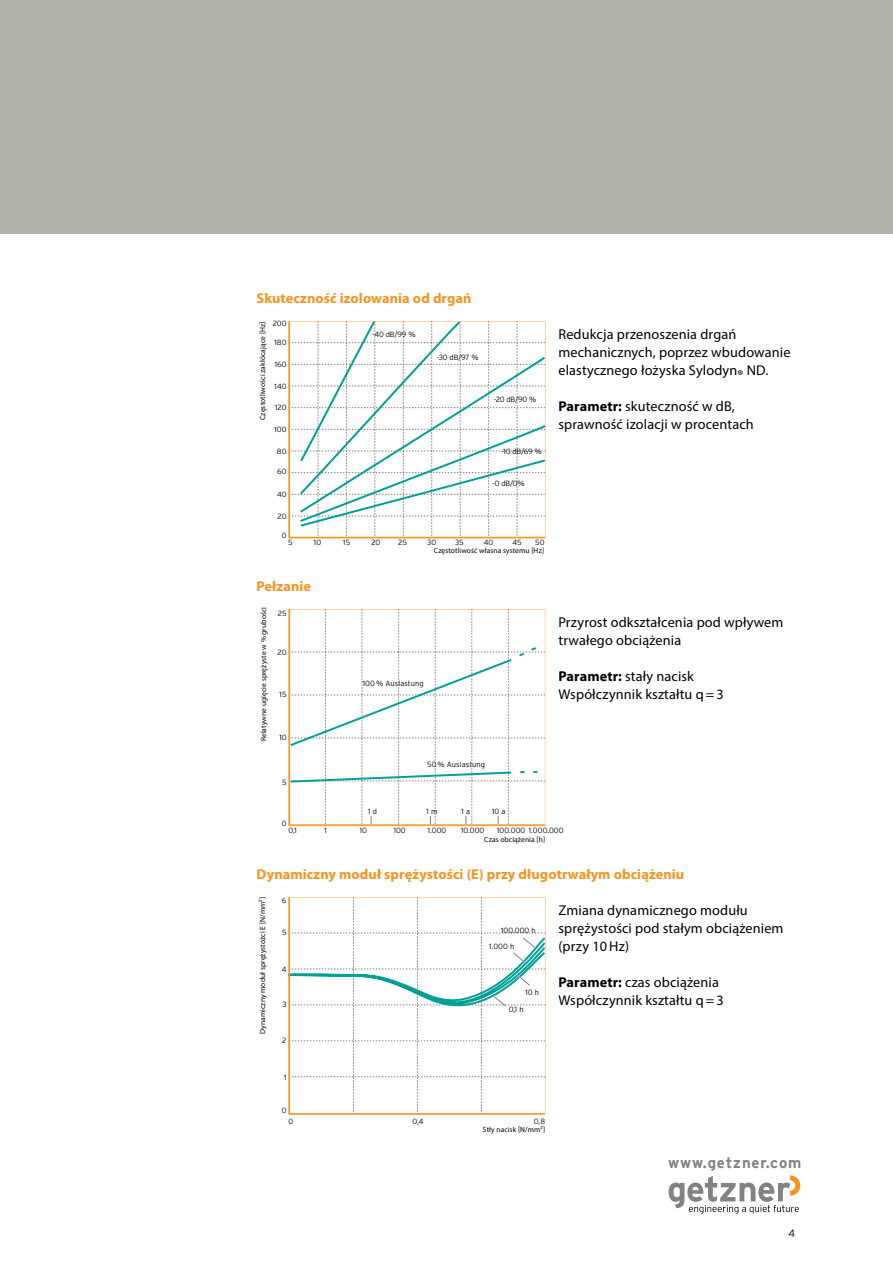
<style>
.page{position:relative;width:893px;height:1263px;background:#fff}
.page>*{position:absolute;margin:0;border:0;box-sizing:border-box;transform-origin:0 0}
.t1{font:700 15px "Interstate";letter-spacing:.055em;color:#808284}
.t2{font:14.25px/18px "Myriad Pro";letter-spacing:.01em;color:#000}
.t3{font:700 14.25px "Myriad Pro";letter-spacing:.01em;color:#f7931d}
.t4{font:300 10.5px "Interstate";color:#000}
.t5{font:300 7.5px/15.8px "Interstate";letter-spacing:.01em;color:#000}
.t6{font:7.5px "Myriad Pro";letter-spacing:.01em;color:#000}
.s1{font-weight:700}
</style>
<div class="page">
<div style="left:0;top:0;width:893px;height:234px;background:#b2b2aa"></div>
<svg style="left:289px;top:321px;width:256px;height:217px"></svg>
<svg style="left:298px;top:321px;width:248px;height:207px"></svg>
<svg style="left:288px;top:609px;width:257px;height:217px"></svg>
<svg style="left:289px;top:897px;width:256px;height:217px"></svg>
<svg style="left:669px;top:1175px;width:131px;height:39px"></svg>
<p class="t3" style="left:257px;top:293px;width:217px">Skuteczność izolowania od drgań</p>
<p class="t5" style="left:273px;top:316px;width:15px">200</p>
<p class="t6" style="left:259px;top:420px;width:100px;rotate:-90deg">Częstotliwości zakłócające [Hz]</p>
<p class="t5" style="left:372px;top:327px;width:45px">-40 dB/99 %</p>
<p class="t5" style="left:274px;top:335px;width:14px">180</p>
<p class="t5" style="left:275px;top:357px;width:13px">160</p>
<p class="t5" style="left:275px;top:378px;width:13px">140</p>
<p class="t5" style="left:275px;top:400px;width:13px">120</p>
<p class="t5" style="left:274px;top:422px;width:14px">100</p>
<p class="t5" style="left:277px;top:443px;width:11px">80</p>
<p class="t5" style="left:277px;top:464px;width:11px">60</p>
<p class="t5" style="left:277px;top:487px;width:11px">40</p>
<p class="t5" style="left:278px;top:508px;width:11px">20</p>
<p class="t5" style="left:282px;top:527px;width:6px">0</p>
<p class="t5" style="left:437px;top:350px;width:43px">-30 dB/97 %</p>
<p class="t5" style="left:494px;top:392px;width:44px">-20 dB/90 %</p>
<p class="t5" style="left:501px;top:443px;width:42px">-10 dB/69 %</p>
<p class="t5" style="left:492px;top:476px;width:34px">-0 dB/0%</p>
<p class="t5" style="left:535px;top:535px;width:11px">50</p>
<p class="t5" style="left:288px;top:535px;width:6px">5</p>
<p class="t5" style="left:314px;top:535px;width:9px">10</p>
<p class="t5" style="left:343px;top:535px;width:8px">15</p>
<p class="t5" style="left:371px;top:535px;width:11px">20</p>
<p class="t5" style="left:398px;top:535px;width:10px">25</p>
<p class="t5" style="left:427px;top:535px;width:11px">30</p>
<p class="t5" style="left:455px;top:535px;width:10px">35</p>
<p class="t5" style="left:484px;top:535px;width:11px">40</p>
<p class="t5" style="left:513px;top:535px;width:11px">45</p>
<p class="t3" style="left:257px;top:581px;width:56px">Pełzanie</p>
<p class="t6" style="left:260px;top:741px;width:136px;rotate:-90deg">Relatywne ugięcie sprężyste w % grubości</p>
<p class="t5" style="left:278px;top:605px;width:10px">25</p>
<p class="t5" style="left:278px;top:644px;width:11px">20</p>
<p class="t5" style="left:280px;top:687px;width:8px">15</p>
<p class="t5" style="left:279px;top:729px;width:9px">10</p>
<p class="t5" style="left:282px;top:774px;width:6px">5</p>
<p class="t5" style="left:282px;top:815px;width:6px">0</p>
<p class="t6" style="left:434px;top:547px;width:112px">Częstotliwość własna systemu [Hz]</p>
<p class="t5" style="left:363px;top:676px;width:62px">100 % Auslastung</p>
<p class="t5" style="left:427px;top:756px;width:60px">50 % Auslastung</p>
<p class="t5" style="left:368px;top:804px;width:10px">1 d</p>
<p class="t5" style="left:427px;top:804px;width:12px">1 m</p>
<p class="t5" style="left:492px;top:804px;width:15px">10 a</p>
<p class="t5" style="left:462px;top:804px;width:10px">1 a</p>
<p class="t2" style="left:558px;top:326px;width:234px">Redukcja przenoszenia drgań mechanicznych, poprzez wbudowanie elastycznego łożyska Sylodyn® ND.</p>
<p class="t2" style="left:558px;top:398px;width:197px"><span class="s1">Parametr:</span> skuteczność w dB, sprawność izolacji w procentach</p>
<p class="t2" style="left:558px;top:614px;width:226px">Przyrost odkształcenia pod wpływem trwałego obciążenia</p>
<p class="t2" style="left:558px;top:668px;width:167px"><span class="s1">Parametr:</span> stały nacisk<br>Współczynnik kształtu q = 3</p>
<p class="t5" style="left:288px;top:823px;width:10px">0,1</p>
<p class="t5" style="left:325px;top:823px;width:4px">1</p>
<p class="t5" style="left:360px;top:823px;width:9px">10</p>
<p class="t5" style="left:394px;top:823px;width:14px">100</p>
<p class="t5" style="left:428px;top:823px;width:20px">1.000</p>
<p class="t5" style="left:461px;top:823px;width:25px">10.000</p>
<p class="t5" style="left:497px;top:823px;width:68px">100.000 1.000.000</p>
<p class="t6" style="left:484px;top:836px;width:62px">Czas obciążenia [h]</p>
<p class="t3" style="left:257px;top:869px;width:429px">Dynamiczny moduł sprężystości (E) przy długotrwałym obciążeniu</p>
<p class="t6" style="left:259px;top:1034px;width:138px;rotate:-90deg">Dynamiczny moduł sprężystożci E [N/mm²]</p>
<p class="t5" style="left:282px;top:893px;width:6px">6</p>
<p class="t5" style="left:282px;top:925px;width:6px">5</p>
<p class="t5" style="left:282px;top:961px;width:6px">4</p>
<p class="t5" style="left:282px;top:997px;width:6px">3</p>
<p class="t5" style="left:282px;top:1033px;width:6px">2</p>
<p class="t5" style="left:284px;top:1070px;width:4px">1</p>
<p class="t5" style="left:282px;top:1103px;width:6px">0</p>
<p class="t5" style="left:489px;top:922px;width:48px;text-indent:12px">100.000 h<br>1.000 h</p>
<p class="t5" style="left:526px;top:984px;width:15px">10 h</p>
<p class="t5" style="left:509px;top:1002px;width:16px">0,1 h</p>
<p class="t5" style="left:289px;top:1113px;width:6px">0</p>
<p class="t5" style="left:412px;top:1113px;width:13px">0,4</p>
<p class="t5" style="left:534px;top:1113px;width:13px">0,8</p>
<p class="t6" style="left:483px;top:1126px;width:64px">Stły nacisk [N/mm²]</p>
<p class="t2" style="left:558px;top:902px;width:227px">Zmiana dynamicznego modułu sprężystości pod stałym obciążeniem (przy 10 Hz)</p>
<p class="t2" style="left:558px;top:974px;width:167px"><span class="s1">Parametr:</span> czas obciążenia<br>Współczynnik kształtu q = 3</p>
<p class="t1" style="left:668px;top:1157px;width:135px">www.getzner.com</p>
<p class="t4" style="left:788px;top:1228px;width:8px">4</p>
</div>
